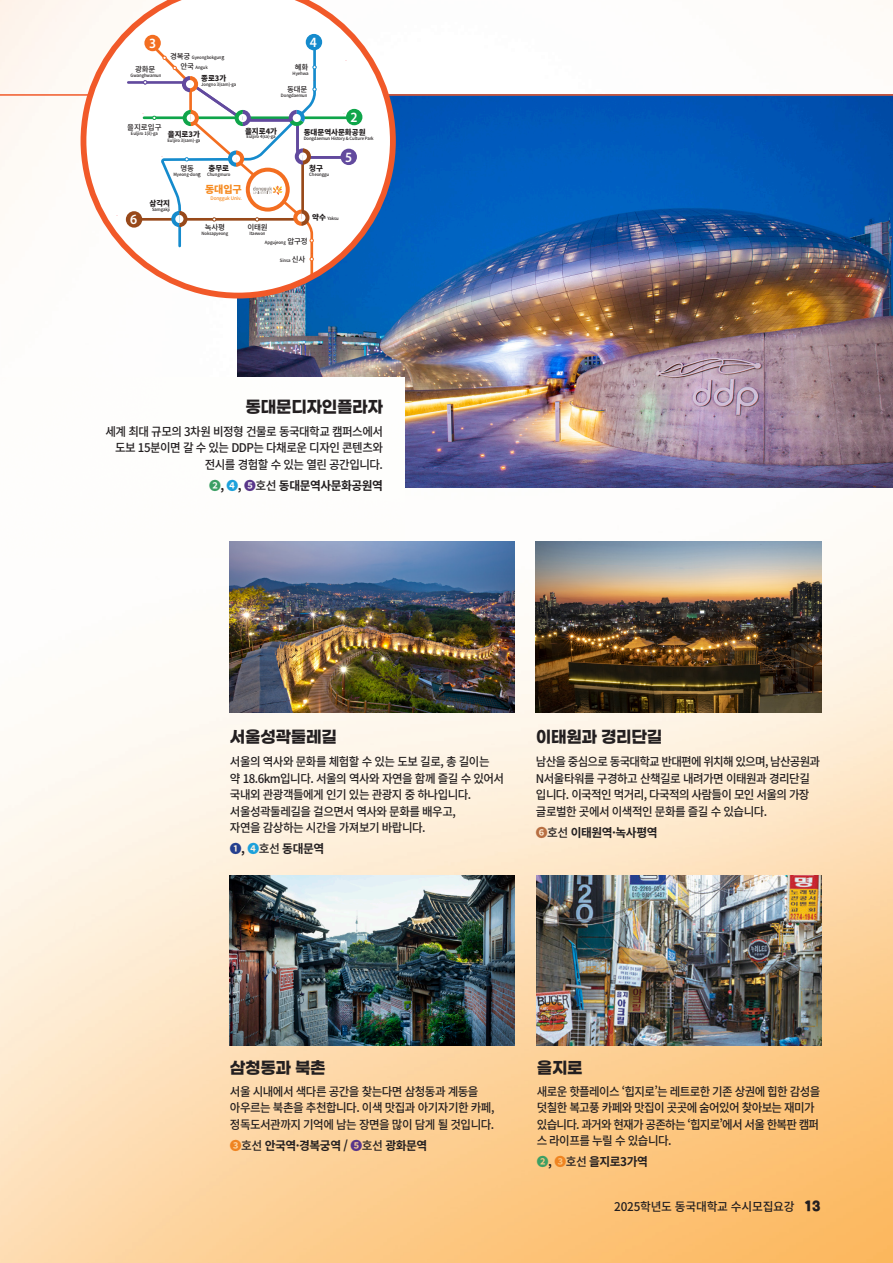
<style>
.page{position:relative;width:893px;height:1263px;background:#fff}
.page>*{position:absolute;margin:0;border:0;box-sizing:border-box;transform-origin:0 0}
.t1{font:700 16.5px "Gmarket Sans";letter-spacing:-.02em;color:#231f20}
.t2{font:600 14.25px "Myriad Pro";color:#fff;scale:.93 1}
.t3{font:500 12px/16.5px "Noto Sans CJ Kkr";letter-spacing:-.045em;color:#231f20;scale:.96 1}
.t4{font:700 12px "Noto Sans CJ Kkr";letter-spacing:-.04em;color:#231f20}
.t5{font:500 12px "Noto Sans CJ Kkr";letter-spacing:-.02em;color:#231f20}
.t6{font:900 10.05px "Noto Sans CJ Kkr";color:#f68c23}
.t7{font:900 7.5px "Noto Sans CJ Kkr";color:#231f20}
.t8{font:500 7.5px "Noto Sans CJ Kkr";letter-spacing:-.02em;color:#231f20}
.t9{font:500 4.95px "Noto Sans CJ Kkr";letter-spacing:-.02em;color:#f68c23;scale:.95 1}
.t10{font:500 4.5px "Noto Sans CJ Kkr";letter-spacing:-.02em;color:#231f20;scale:.95 1}
.s1{font-size:7.5px}
.s2{font-size:5.25px}
.s3{font-weight:900;font-size:7.5px}
.s4{color:#3c9f64}
.s5{color:#1ca1db}
.s6{color:#59368a}
.s7{font-weight:500}
.s8{color:#253f8e}
.s9{color:#b76e41}
.s10{color:#ef8421}
.s11{font-family:"Tenada";font-weight:400;font-size:13.5px}
</style>
<div class="page">
<img style="left:0;top:0;width:893px;height:1263px">
<img style="left:237px;top:96px;width:656px;height:392px">
<img style="left:0;top:377px;width:404px;height:181px">
<img style="left:0;top:315px;width:1px;height:182px">
<hr style="left:0;top:94px;width:893px;height:2px;background:#f15929">
<img style="left:230px;top:876px;width:284px;height:170px">
<img style="left:536px;top:542px;width:286px;height:170px">
<img style="left:537px;top:876px;width:285px;height:170px">
<img style="left:230px;top:542px;width:285px;height:170px">
<svg style="left:81px;top:0;width:315px;height:298px"></svg>
<p class="t2" style="left:149px;top:34px;width:9px">3</p>
<p class="t2" style="left:310px;top:33px;width:9px">4</p>
<p class="t8" style="left:135px;top:65px;width:22px">광화문</p>
<p class="t10" style="left:131px;top:72px;width:34px">Gwanghwamun</p>
<p class="t10" style="left:170px;top:55px;width:59px"><span class="s1">경복궁</span> Gyeongbokgun<span class="s2">g</span></p>
<p class="t10" style="left:180px;top:65px;width:30px"><span class="s1">안국</span> Anguk</p>
<p class="t7" style="left:201px;top:74px;width:27px;rotate:-1deg">종로3가</p>
<p class="t10" style="left:201px;top:82px;width:38px;rotate:-1deg">Jongno 3(sam)-ga</p>
<p class="t8" style="left:295px;top:63px;width:15px">혜화</p>
<p class="t10" style="left:293px;top:71px;width:18px">Hyehwa</p>
<p class="t8" style="left:287px;top:85px;width:22px">동대문</p>
<p class="t10" style="left:281px;top:93px;width:29px">Dongdaemun</p>
<p class="t8" style="left:127px;top:123px;width:36px">을지로입구</p>
<p class="t10" style="left:131px;top:131px;width:30px">Euljiro 1(il)-ga</p>
<p class="t7" style="left:245px;top:127px;width:34px">을지로4가</p>
<p class="t10" style="left:247px;top:134px;width:32px">Euljiro 4(sa)-ga</p>
<p class="t7" style="left:168px;top:130px;width:34px">을지로3가</p>
<p class="t10" style="left:167px;top:137px;width:36px">Euljiro 3(sam)-ga</p>
<p class="t7" style="left:208px;top:164px;width:22px">충무로</p>
<p class="t10" style="left:207px;top:171px;width:26px">Chungmuro</p>
<p class="t8" style="left:180px;top:164px;width:15px">명동</p>
<p class="t10" style="left:174px;top:171px;width:30px">Myeong-don<span class="s2">g</span></p>
<p class="t2" style="left:130px;top:210px;width:9px">6</p>
<p class="t7" style="left:149px;top:199px;width:22px">삼각지</p>
<p class="t10" style="left:152px;top:207px;width:20px">Samgakji</p>
<p class="t6" style="left:205px;top:184px;width:38px">동대입구</p>
<p class="t9" style="left:211px;top:196px;width:34px">Dongguk Univ.</p>
<p class="t8" style="left:205px;top:223px;width:22px">녹사평</p>
<p class="t10" style="left:202px;top:230px;width:30px">Noksapyeong</p>
<p class="t8" style="left:247px;top:223px;width:22px">이태원</p>
<p class="t10" style="left:250px;top:230px;width:18px">Itaewon</p>
<p class="t2" style="left:351px;top:108px;width:9px">2</p>
<p class="t2" style="left:345px;top:148px;width:9px">5</p>
<p class="t7" style="left:304px;top:128px;width:63px">동대문역사문화공원</p>
<p class="t10" style="left:304px;top:136px;width:75px">Dongdaemun History &amp; Culture Park</p>
<p class="t7" style="left:309px;top:164px;width:15px">청구</p>
<p class="t10" style="left:309px;top:172px;width:22px">Cheonggu</p>
<p class="t10" style="left:312px;top:216px;width:30px"><span class="s3">약수</span> Yaksu</p>
<p class="t10" style="left:265px;top:240px;width:47px">Apgujeong <span class="s1">압구정</span></p>
<p class="t10" style="left:280px;top:257px;width:28px">Sinsa <span class="s1">신사</span></p>
<p class="t1" style="left:246px;top:397px;width:139px">동대문디자인플라자</p>
<p class="t3" style="left:106px;top:423px;width:291px;text-align:right">세계 최대 규모의 3차원 비정형 건물로 동국대학교 캠퍼스에서 도보 15분이면 갈 수 있는 DDP는 다채로운 디자인 콘텐츠와</p>
<p class="t3" style="left:205px;top:456px;width:187px">전시를 경험할 수 있는 열린 공간입니다.</p>
<p class="t4" style="left:209px;top:478px;width:175px"><span class="s4">❷</span>, <span class="s5">❹</span>, <span class="s6">❺</span><span class="s7">호선</span> 동대문역사문화공원역</p>
<p class="t1" style="left:230px;top:728px;width:108px">서울성곽둘레길</p>
<p class="t1" style="left:536px;top:728px;width:128px">이태원과 경리단길</p>
<p class="t3" style="left:230px;top:754px;width:287px">서울의 역사와 문화를 체험할 수 있는 도보 길로, 총 길이는<br>약 18.6km입니다. 서울의 역사와 자연을 함께 즐길 수 있어서 국내외 관광객들에게 인기 있는 관광지 중 하나입니다.</p>
<p class="t3" style="left:230px;top:803px;width:237px">서울성곽둘레길을 걸으면서 역사와 문화를 배우고, 자연을 감상하는 시간을 가져보기 바랍니다.</p>
<p class="t4" style="left:230px;top:842px;width:96px"><span class="s8">❶</span>, <span class="s5">❹</span><span class="s7">호선</span> 동대문역</p>
<p class="t3" style="left:536px;top:754px;width:298px">남산을 중심으로 동국대학교 반대편에 위치해 있으며, 남산공원과<br>N서울타워를 구경하고 산책길로 내려가면 이태원과 경리단길 입니다. 이국적인 먹거리, 다국적의 사람들이 모인 서울의 가장 글로벌한 곳에서 이색적인 문화를 즐길 수 있습니다.</p>
<p class="t4" style="left:536px;top:825px;width:123px"><span class="s9">❻</span><span class="s7">호선</span> 이태원역·녹사평역</p>
<p class="t1" style="left:230px;top:1059px;width:97px">삼청동과 북촌</p>
<p class="t3" style="left:230px;top:1083px;width:277px">서울 시내에서 색다른 공간을 찾는다면 삼청동과 계동을 아우르는 북촌을 추천합니다. 이색 맛집과 아기자기한 카페, 정독도서관까지 기억에 남는 장면을 많이 담게 될 것입니다.</p>
<p class="t4" style="left:230px;top:1138px;width:199px"><span class="s10">❸</span><span class="s7">호선</span> 안국역·경복궁역 / <span class="s6">❺</span><span class="s7">호선</span> 광화문역</p>
<p class="t1" style="left:537px;top:1059px;width:48px">을지로</p>
<p class="t3" style="left:537px;top:1083px;width:297px">새로운 핫플레이스 ‘힙지로’는 레트로한 기존 상권에 힙한 감성을 덧칠한 복고풍 카페와 맛집이 곳곳에 숨어있어 찾아보는 재미가 있습니다. 과거와 현재가 공존하는 ‘힙지로’에서 서울 한복판 캠퍼 스 라이프를 누릴 수 있습니다.</p>
<p class="t4" style="left:537px;top:1155px;width:113px"><span class="s4">❷</span>, <span class="s10">❸</span><span class="s7">호선</span> 을지로3가역</p>
<p class="t5" style="left:614px;top:1199px;width:208px">2025학년도 동국대학교 수시모집요강 <span class="s11">13</span></p>
</div>
